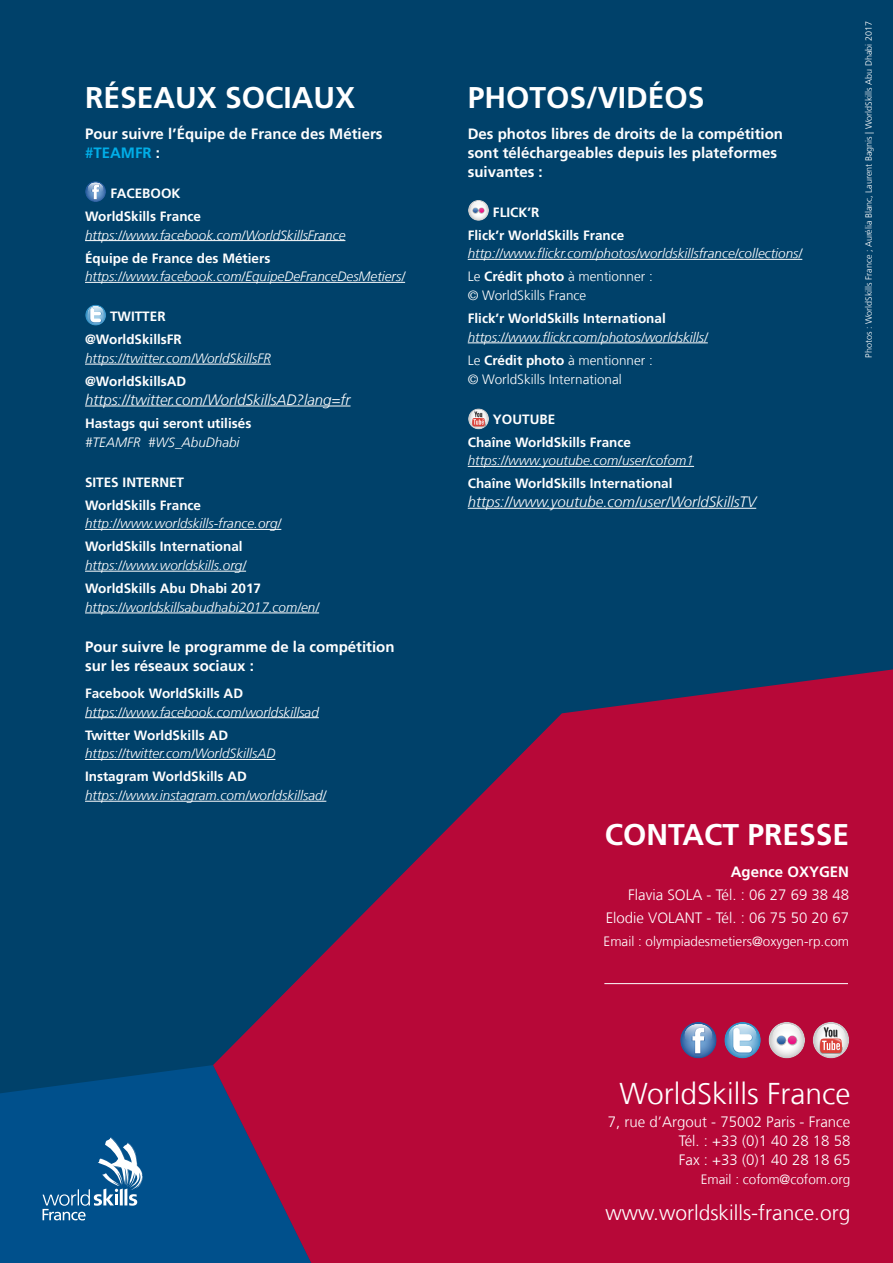
<style>
.page{position:relative;width:893px;height:1263px;background:#00416a}
.page>*{position:absolute;margin:0;border:0;box-sizing:border-box;transform-origin:0 0}
.t1{font:700 30px "Frutiger LT Com";color:#fff}
.t2{font:300 30px "Frutiger LT Com";color:#fff}
.t3{font:300 21px "Frutiger LT Com";color:#fff}
.t4{font:700 15px/18.8px "Frutiger LT Com";color:#fff}
.t5{font:300 15px/18.8px "Frutiger LT Com";color:#fff;text-align:justify}
.t6{font:italic 300 15px "Frutiger LT Com";color:#fff}
.t7{font:italic 300 13.5px/23px "Frutiger LT Com";color:#fff}
.t8{font:700 13.5px/23px "Frutiger LT Com";color:#fff}
.t9{font:300 13.5px "Frutiger LT Com";color:#fff}
.t10{font:300 9px "Frutiger LT Com";color:#fff}
.s1{color:#00aee8}
.s2{font-style:normal}
.s3{font-weight:700;font-style:normal}
</style>
<div class="page">
<svg style="left:0;top:1065px;width:213px;height:198px;background:#004e89"></svg>
<svg style="left:213px;top:669px;width:680px;height:594px;fill:#b70838"></svg>
<svg style="left:680px;top:1022px;width:37px;height:36px"></svg>
<img style="left:692px;top:1053px;width:13px;height:1px">
<svg style="left:684px;top:1024px;width:29px;height:29px"></svg>
<svg style="left:768px;top:1022px;width:37px;height:36px"></svg>
<svg style="left:773px;top:1024px;width:28px;height:22px"></svg>
<svg style="left:788px;top:1036px;width:9px;height:8px"></svg>
<svg style="left:724px;top:1022px;width:37px;height:36px"></svg>
<img style="left:733px;top:1052px;width:20px;height:2px">
<svg style="left:728px;top:1024px;width:29px;height:28px"></svg>
<svg style="left:813px;top:1022px;width:36px;height:36px"></svg>
<img style="left:820px;top:1053px;width:22px;height:1px">
<svg style="left:817px;top:1024px;width:28px;height:29px"></svg>
<hr style="left:468px;top:259px;width:334px;height:1px;background:#fff">
<hr style="left:468px;top:342px;width:240px;height:1px;background:#fff">
<hr style="left:468px;top:466px;width:226px;height:1px;background:#fff">
<hr style="left:468px;top:508px;width:288px;height:1px;background:#fff">
<svg style="left:468px;top:200px;width:21px;height:21px"></svg>
<svg style="left:470px;top:201px;width:17px;height:13px"></svg>
<svg style="left:468px;top:408px;width:21px;height:21px"></svg>
<svg style="left:470px;top:409px;width:17px;height:18px"></svg>
<hr style="left:85px;top:240px;width:260px;height:1px;background:#fff">
<hr style="left:85px;top:282px;width:320px;height:1px;background:#fff">
<hr style="left:85px;top:364px;width:186px;height:1px;background:#fff">
<hr style="left:85px;top:406px;width:266px;height:1px;background:#fff">
<hr style="left:85px;top:529px;width:196px;height:1px;background:#fff">
<hr style="left:85px;top:571px;width:161px;height:1px;background:#fff">
<hr style="left:85px;top:613px;width:234px;height:1px;background:#fff">
<hr style="left:85px;top:717px;width:234px;height:1px;background:#fff">
<hr style="left:85px;top:759px;width:190px;height:1px;background:#fff">
<hr style="left:85px;top:801px;width:241px;height:1px;background:#fff">
<svg style="left:85px;top:181px;width:21px;height:21px"></svg>
<svg style="left:87px;top:182px;width:17px;height:17px"></svg>
<svg style="left:85px;top:305px;width:21px;height:21px"></svg>
<img style="left:90px;top:322px;width:12px;height:1px">
<svg style="left:88px;top:306px;width:16px;height:16px"></svg>
<svg style="left:43px;top:1137px;width:102px;height:83px;background:#2d6ea0"></svg>
<hr style="left:604px;top:983px;width:244px;height:1px;background:#fff">
<h1 class="t1" style="left:85px;top:81px;width:272px">RÉSEAUX SOCIAUX</h1>
<p class="t4" style="left:85px;top:125px;width:299px">Pour suivre l’Équipe de France des Métiers <span class="s1">#TEAMFR</span> :</p>
<p class="t8" style="left:85px;top:182px;width:118px;text-align:center">FACEBOOK<br>WorldSkills France</p>
<p class="t7" style="left:85px;top:223px;width:262px">https://www.facebook.com/WorldSkillsFrance</p>
<p class="t8" style="left:85px;top:247px;width:187px">Équipe de France des Métiers</p>
<p class="t7" style="left:85px;top:265px;width:322px">https://www.facebook.com/EquipeDeFranceDesMetiers/</p>
<p class="t8" style="left:85px;top:305px;width:98px;text-indent:25px">TWITTER @WorldSkillsFR</p>
<p class="t7" style="left:85px;top:347px;width:187px">https://twitter.com/WorldSkillsFR</p>
<p class="t8" style="left:85px;top:370px;width:103px">@WorldSkillsAD</p>
<p class="t6" style="left:85px;top:390px;width:267px">https://twitter.com/WorldSkillsAD?lang=fr</p>
<p class="t8" style="left:85px;top:412px;width:168px">Hastags qui seront utilisés</p>
<p class="t7" style="left:85px;top:430px;width:156px">#TEAMFR #WS_AbuDhabi</p>
<p class="t8" style="left:85px;top:471px;width:118px">SITES INTERNET<br>WorldSkills France</p>
<p class="t7" style="left:85px;top:512px;width:198px">http://www.worldskills-france.org/</p>
<p class="t8" style="left:85px;top:535px;width:159px">WorldSkills International</p>
<p class="t7" style="left:85px;top:554px;width:163px">https://www.worldskills.org/</p>
<p class="t8" style="left:85px;top:577px;width:178px">WorldSkills Abu Dhabi 2017</p>
<p class="t7" style="left:85px;top:596px;width:236px">https://worldskillsabudhabi2017.com/en/</p>
<p class="t4" style="left:85px;top:637px;width:311px">Pour suivre le programme de la compétition sur les réseaux sociaux :</p>
<p class="t8" style="left:85px;top:682px;width:160px">Facebook WorldSkills AD</p>
<p class="t7" style="left:85px;top:700px;width:235px">https://www.facebook.com/worldskillsad</p>
<p class="t8" style="left:85px;top:724px;width:145px">Twitter WorldSkills AD</p>
<p class="t7" style="left:85px;top:742px;width:192px">https://twitter.com/WorldSkillsAD</p>
<p class="t8" style="left:85px;top:765px;width:163px">Instagram WorldSkills AD</p>
<p class="t7" style="left:85px;top:784px;width:243px">https://www.instagram.com/worldskillsad/</p>
<h1 class="t1" style="left:468px;top:81px;width:238px">PHOTOS/VIDÉOS</h1>
<p class="t4" style="left:468px;top:125px;width:317px">Des photos libres de droits de la compétition sont téléchargeables depuis les plateformes suivantes :</p>
<p class="t8" style="left:468px;top:201px;width:158px;text-indent:25px">FLICK’R<br>Flick’r WorldSkills France</p>
<p class="t7" style="left:468px;top:242px;width:336px">http://www.flickr.com/photos/worldskillsfrance/collections/<br><span class="s2">Le</span> <span class="s3">Crédit photo</span> <span class="s2">à mentionner :</span></p>
<p class="t9" style="left:468px;top:288px;width:120px">© WorldSkills France</p>
<p class="t8" style="left:468px;top:307px;width:200px">Flick’r WorldSkills International</p>
<p class="t7" style="left:468px;top:326px;width:242px">https://www.flickr.com/photos/worldskills/<br><span class="s2">Le</span> <span class="s3">Crédit photo</span> <span class="s2">à mentionner :</span></p>
<p class="t9" style="left:468px;top:372px;width:156px">© WorldSkills International</p>
<p class="t8" style="left:468px;top:408px;width:165px;text-indent:25px">YOUTUBE<br>Chaîne WorldSkills France</p>
<p class="t7" style="left:468px;top:449px;width:228px">https://www.youtube.com/user/cofom1</p>
<p class="t8" style="left:468px;top:472px;width:206px">Chaîne WorldSkills International</p>
<p class="t6" style="left:468px;top:493px;width:290px">https://www.youtube.com/user/WorldSkillsTV</p>
<p class="t10" style="left:864px;top:358px;width:338px;rotate:-90deg">Photos : WorldSkills France ; Aurélia Blanc, Laurent Bagnis | WorldSkills Abu Dhabi 2017</p>
<h1 class="t1" style="left:605px;top:819px;width:246px">CONTACT PRESSE</h1>
<p class="t4" style="left:731px;top:862px;width:120px">Agence OXYGEN</p>
<p class="t5" style="left:606px;top:884px;width:245px;line-height:23px;text-align:right">Flavia SOLA - Tél. : 06 27 69 38 48<br>Elodie VOLANT - Tél. : 06 75 50 20 67</p>
<p class="t9" style="left:604px;top:934px;width:247px">Email : olympiadesmetiers@oxygen-rp.com</p>
<h1 class="t2" style="left:619px;top:1078px;width:233px">WorldSkills France</h1>
<p class="t5" style="left:679px;top:1113px;width:173px;text-indent:-71px">7, rue d’Argout - 75002 Paris - France Tél. : +33 (0)1 40 28 18 58<br>Fax : +33 (0)1 40 28 18 65</p>
<p class="t9" style="left:701px;top:1172px;width:151px">Email : cofom@cofom.org</p>
<h2 class="t3" style="left:605px;top:1202px;width:247px">www.worldskills-france.org</h2>
</div>
